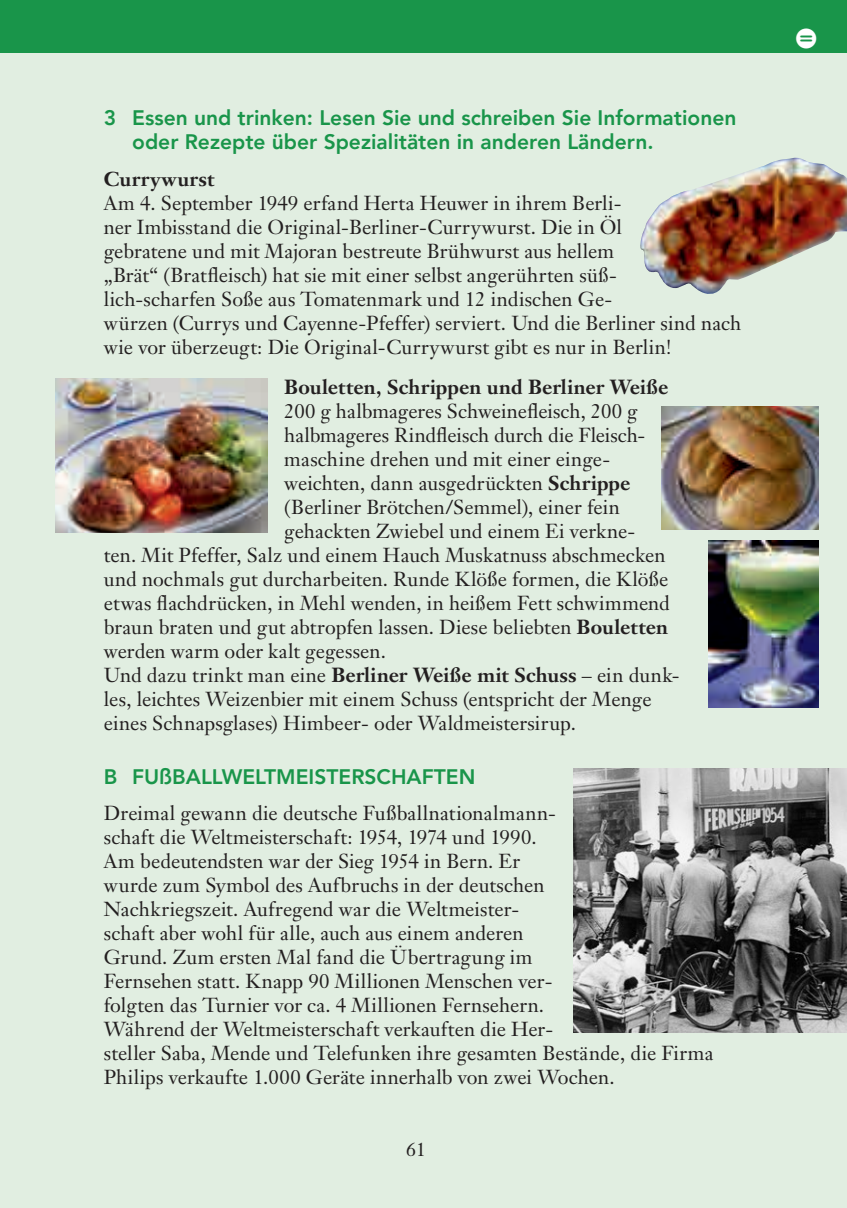
<style>
.page{position:relative;width:847px;height:1208px;background:#fff}
.page>*{position:absolute;margin:0;border:0;box-sizing:border-box;transform-origin:0 0}
.t1{font:25px "Button Bonus Circle Negative";color:#fff}
.t2{font:800 21px/24px "Avenir";color:#19954a}
.t3{font:20px/24px "Janson Text";letter-spacing:.005em;color:#231f20}
.t4{font:20px "Janson Text";letter-spacing:.025em;color:#231f20}
.t5{font:700 20px "Janson Text";letter-spacing:.005em;color:#231f20}
.t6{font:19px "Janson Text";color:#231f20}
.s1{font-weight:700}
</style>
<div class="page">
<div style="left:0;top:41px;width:846px;height:1167px;background:#e1eee1"></div>
<div style="left:0;top:0;width:846px;height:53px;background:#19954a"></div>
<img style="left:640px;top:158px;width:206px;height:136px">
<img style="left:55px;top:379px;width:212px;height:153px">
<img style="left:661px;top:407px;width:157px;height:122px">
<img style="left:708px;top:540px;width:110px;height:167px">
<img style="left:573px;top:768px;width:273px;height:264px">
<p class="t2" style="left:132px;top:106px;width:605px;text-indent:-28px">3 Essen und trinken: Lesen Sie und schreiben Sie Informationen oder Rezepte über Spezialitäten in anderen Ländern.</p>
<p class="t5" style="left:104px;top:166px;width:112px">Currywurst</p>
<p class="t3" style="left:104px;top:193px;width:639px">Am 4. September 1949 erfand Herta Heuwer in ihrem Berli-<br>ner Imbisstand die Original-Berliner-Currywurst. Die in Öl<br>gebratene und mit Majoran bestreute Brühwurst aus hellem<br>„Brät“ (Bratfleisch) hat sie mit einer selbst angerührten süß-<br>lich-scharfen Soße aus Tomatenmark und 12 indischen Ge-<br>würzen (Currys und Cayenne-Pfeffer) serviert. Und die Berliner sind nach wie vor überzeugt: Die Original-Currywurst gibt es nur in Berlin!</p>
<p class="t5" style="left:284px;top:374px;width:386px">Bouletten, Schrippen und Berliner Weiße</p>
<p class="t3" style="left:284px;top:401px;width:355px">200 g halbmageres Schweinefleisch, 200 g</p>
<p class="t3" style="left:284px;top:425px;width:362px">halbmageres Rindfleisch durch die Fleisch-</p>
<p class="t3" style="left:284px;top:449px;width:327px">maschine drehen und mit einer einge-</p>
<p class="t3" style="left:284px;top:473px;width:348px">weichten, dann ausgedrückten <span class="s1">Schrippe</span></p>
<p class="t3" style="left:284px;top:497px;width:337px">(Berliner Brötchen/Semmel), einer fein</p>
<p class="t3" style="left:284px;top:521px;width:352px">gehackten Zwiebel und einem Ei verkne-</p>
<p class="t3" style="left:104px;top:545px;width:563px">ten. Mit Pfeffer, Salz und einem Hauch Muskatnuss abschmecken</p>
<p class="t3" style="left:104px;top:569px;width:566px">und nochmals gut durcharbeiten. Runde Klöße formen, die Klöße</p>
<p class="t3" style="left:104px;top:593px;width:567px">etwas flachdrücken, in Mehl wenden, in heißem Fett schwimmend</p>
<p class="t3" style="left:104px;top:617px;width:565px">braun braten und gut abtropfen lassen. Diese beliebten <span class="s1">Bouletten</span></p>
<p class="t3" style="left:104px;top:641px;width:283px">werden warm oder kalt gegessen.</p>
<p class="t4" style="left:104px;top:667px;width:577px">Und dazu trinkt man eine <span class="s1">Berliner Weiße mit Schuss</span> – ein dunk-</p>
<p class="t3" style="left:104px;top:689px;width:549px">les, leichtes Weizenbier mit einem Schuss (entspricht der Menge</p>
<p class="t3" style="left:104px;top:713px;width:473px">eines Schnapsglases) Himbeer- oder Waldmeistersirup.</p>
<p class="t2" style="left:104px;top:764px;width:373px">B FUßBALLWELTMEISTERSCHAFTEN</p>
<p class="t3" style="left:104px;top:803px;width:611px">Dreimal gewann die deutsche Fußballnationalmann-<br>schaft die Weltmeisterschaft: 1954, 1974 und 1990.<br>Am bedeutendsten war der Sieg 1954 in Bern. Er<br>wurde zum Symbol des Aufbruchs in der deutschen<br>Nachkriegszeit. Aufregend war die Weltmeister-<br>schaft aber wohl für alle, auch aus einem anderen<br>Grund. Zum ersten Mal fand die Übertragung im<br>Fernsehen statt. Knapp 90 Millionen Menschen ver-<br>folgten das Turnier vor ca. 4 Millionen Fernsehern.<br>Während der Weltmeisterschaft verkauften die Her-<br>steller Saba, Mende und Telefunken ihre gesamten Bestände, die Firma Philips verkaufte 1.000 Geräte innerhalb von zwei Wochen.</p>
<p class="t6" style="left:406px;top:1141px;width:21px">61</p>
<p class="t1" style="left:793px;top:28px;width:26px">a</p>
</div>
